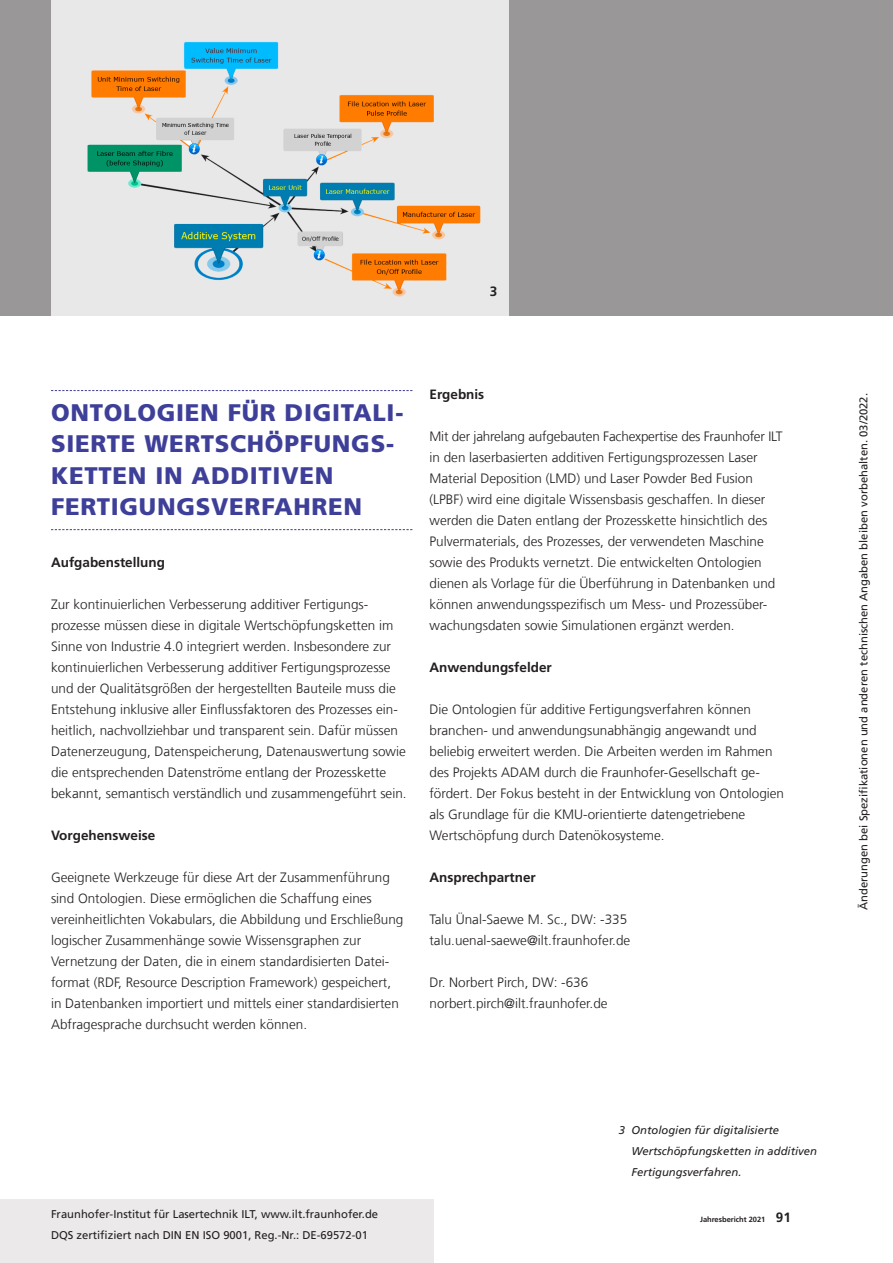
<style>
.page{position:relative;width:893px;height:1263px;background:#fff}
.page>*{position:absolute;margin:0;border:0;box-sizing:border-box;transform-origin:0 0}
.t1{font:900 24px/31.5px "Frutiger LT Com";letter-spacing:.03em;color:#3e3f99}
.t2{font:300 13.5px/21px "Frutiger LT Com";color:#231f20}
.t3{font:700 13.5px "Frutiger LT Com";color:#231f20}
.t4{font:11.25px/21px "Frutiger LT Com";color:#231f20}
.t5{font:italic 11.25px/21px "Frutiger LT Com";color:#231f20}
.t6{font:700 7.5px "Frutiger LT Com";color:#231f20}
.s1{font-size:13.5px}
</style>
<div class="page">
<div style="left:0;top:1199px;width:434px;height:64px;background:#ece9ea"></div>
<div style="left:0;top:0;width:893px;height:315px;background:#999798"></div>
<img style="left:51px;top:0;width:457px;height:315px">
<svg style="left:51px;top:390px;width:361px;height:1px"></svg>
<svg style="left:51px;top:529px;width:361px;height:1px"></svg>
<p class="t3" style="left:490px;top:284px;width:9px">3</p>
<h1 class="t1" style="left:51px;top:397px;width:354px">ONTOLOGIEN FÜR DIGITALI-<br>SIERTE WERTSCHÖPFUNGS-<br>KETTEN IN ADDITIVEN<br>FERTIGUNGSVERFAHREN</h1>
<p class="t3" style="left:51px;top:554px;width:116px">Aufgabenstellung</p>
<p class="t2" style="left:51px;top:594px;width:357px">Zur kontinuierlichen Verbesserung additiver Fertigungs&shy;prozesse müssen diese in digitale Wertschöpfungsketten im Sinne von Industrie 4.0 integriert werden. Insbesondere zur kontinuierlichen Verbesserung additiver Fertigungsprozesse und der Qualitätsgrößen der hergestellten Bauteile muss die Entstehung inklusive aller Einflussfaktoren des Prozesses ein&shy;heitlich, nachvollziehbar und transparent sein. Dafür müssen Datenerzeugung, Datenspeicherung, Datenauswertung sowie die entsprechenden Datenströme entlang der Prozesskette bekannt, semantisch verständlich und zusammengeführt sein.</p>
<p class="t3" style="left:51px;top:827px;width:106px">Vorgehensweise</p>
<p class="t2" style="left:51px;top:867px;width:354px">Geeignete Werkzeuge für diese Art der Zusammenführung sind Ontologien. Diese ermöglichen die Schaffung eines vereinheitlichten Vokabulars, die Abbildung und Erschließung logischer Zusammenhänge sowie Wissensgraphen zur Vernetzung der Daten, die in einem standardisierten Datei&shy;format (RDF, Resource Description Framework) gespeichert, in Datenbanken importiert und mittels einer standardisierten Abfragesprache durchsucht werden können.</p>
<p class="t3" style="left:429px;top:386px;width:56px">Ergebnis</p>
<p class="t2" style="left:429px;top:426px;width:354px">Mit der jahrelang aufgebauten Fachexpertise des Fraunhofer ILT in den laserbasierten additiven Fertigungsprozessen Laser Material Deposition (LMD) und Laser Powder Bed Fusion (LPBF) wird eine digitale Wissensbasis geschaffen. In dieser werden die Daten entlang der Prozesskette hinsichtlich des Pulvermaterials, des Prozesses, der verwendeten Maschine sowie des Produkts vernetzt. Die entwickelten Ontologien dienen als Vorlage für die Überführung in Datenbanken und können anwendungsspezifisch um Mess- und Prozessüber&shy;wachungsdaten sowie Simulationen ergänzt werden.</p>
<p class="t3" style="left:429px;top:660px;width:124px">Anwendungsfelder</p>
<p class="t2" style="left:429px;top:699px;width:356px">Die Ontologien für additive Fertigungsverfahren können branchen- und anwendungsunabhängig angewandt und beliebig erweitert werden. Die Arbeiten werden im Rahmen des Projekts ADAM durch die Fraunhofer-Gesellschaft ge&shy;fördert. Der Fokus besteht in der Entwicklung von Ontologien als Grundlage für die KMU-orientierte datengetriebene Wertschöpfung durch Datenökosysteme.</p>
<p class="t3" style="left:429px;top:870px;width:108px">Ansprechpartner</p>
<p class="t2" style="left:429px;top:909px;width:202px">Talu Ünal-Saewe M. Sc., DW: -335 talu.uenal-saewe@ilt.fraunhofer.de</p>
<p class="t2" style="left:429px;top:972px;width:180px">Dr. Norbert Pirch, DW: -636 norbert.pirch@ilt.fraunhofer.de</p>
<p class="t4" style="left:51px;top:1204px;width:329px">Fraunhofer-Institut für Lasertechnik ILT, www.ilt.fraunhofer.de<br>DQS zertifiziert nach DIN EN ISO 9001, Reg.-Nr.: DE-69572-01</p>
<p class="t5" style="left:631px;top:1120px;width:187px;text-indent:-13px">3 Ontologien für digitalisierte<br>Wertschöpfungsketten in additiven<br>Fertigungsverfahren.</p>
<p class="t6" style="left:700px;top:1215px;width:92px">Jahresbericht 2021 <span class="s1">91</span></p>
<p class="t4" style="left:853px;top:910px;width:518px;rotate:-90deg">Änderungen bei Spezifikationen und anderen technischen Angaben bleiben vorbehalten. 03/2022.</p>
</div>
